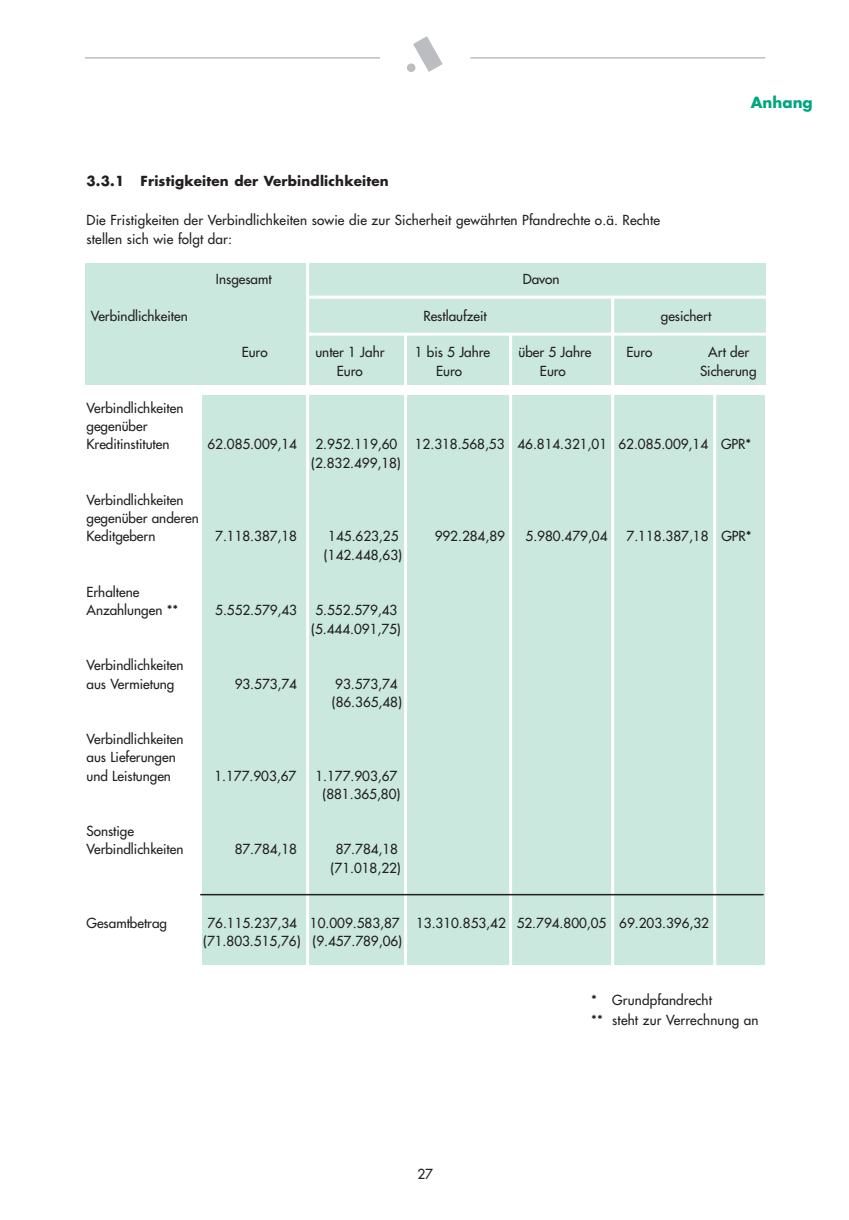
<style>
.page{position:relative;width:849px;height:1220px;background:#fff}
.page>*{position:absolute;margin:0;border:0;box-sizing:border-box;transform-origin:0 0}
.t1{font:700 15px "Futura";color:#00a77e}
.t2{font:13.5px/18.5px "Futura";color:#231f20}
.t3{font:700 13.5px "Futura";letter-spacing:.015em;color:#231f20}
</style>
<div class="page">
<svg style="left:413px;top:36px;width:30px;height:36px"></svg>
<div style="left:407px;top:63px;width:8px;height:9px;background:#bbbdc0;border-radius:50%"></div>
<hr style="left:85px;top:57px;width:295px;height:2px;background:#bbbdc0">
<hr style="left:470px;top:57px;width:295px;height:2px;background:#bbbdc0">
<div style="left:85px;top:264px;width:680px;height:121px;background:#cae8de"></div>
<div style="left:202px;top:395px;width:563px;height:569px;background:#cae8de"></div>
<hr style="left:306px;top:263px;width:3px;height:706px;background:#fff">
<hr style="left:404px;top:334px;width:3px;height:633px;background:#fff">
<hr style="left:509px;top:334px;width:3px;height:634px;background:#fff">
<hr style="left:611px;top:297px;width:3px;height:672px;background:#fff">
<hr style="left:713px;top:390px;width:3px;height:577px;background:#fff">
<hr style="left:308px;top:333px;width:476px;height:3px;background:#fff">
<hr style="left:307px;top:296px;width:483px;height:3px;background:#fff">
<hr style="left:200px;top:894px;width:564px;height:1px;background:#231f20">
<p class="t1" style="left:751px;top:95px;width:63px">Anhang</p>
<p class="t3" style="left:87px;top:175px;width:304px">3.3.1 Fristigkeiten der Verbindlichkeiten</p>
<p class="t2" style="left:87px;top:211px;width:575px;line-height:19.5px">Die Fristigkeiten der Verbindlichkeiten sowie die zur Sicherheit gewährten Pfandrechte o.ä. Rechte stellen sich wie folgt dar:</p>
<p class="t2" style="left:216px;top:270px;width:57px">Insgesamt</p>
<p class="t2" style="left:523px;top:270px;width:38px">Davon</p>
<p class="t2" style="left:91px;top:307px;width:98px">Verbindlichkeiten</p>
<p class="t2" style="left:423px;top:307px;width:65px">Restlaufzeit</p>
<p class="t2" style="left:661px;top:307px;width:52px">gesichert</p>
<p class="t2" style="left:242px;top:344px;width:27px">Euro</p>
<p class="t2" style="left:315px;top:344px;width:71px">unter 1 Jahr</p>
<p class="t2" style="left:415px;top:344px;width:77px">1 bis 5 Jahre</p>
<p class="t2" style="left:519px;top:344px;width:74px">über 5 Jahre</p>
<p class="t2" style="left:627px;top:344px;width:27px">Euro</p>
<p class="t2" style="left:708px;top:344px;width:42px">Art der</p>
<p class="t2" style="left:337px;top:362px;width:27px">Euro</p>
<p class="t2" style="left:436px;top:362px;width:27px">Euro</p>
<p class="t2" style="left:540px;top:362px;width:27px">Euro</p>
<p class="t2" style="left:700px;top:362px;width:58px">Sicherung</p>
<p class="t2" style="left:87px;top:399px;width:98px">Verbindlichkeiten gegenüber<br>Kreditinstituten</p>
<p class="t2" style="left:207px;top:436px;width:91px">62.085.009,14</p>
<p class="t2" style="left:315px;top:436px;width:83px">2.952.119,60</p>
<p class="t2" style="left:415px;top:436px;width:338px">12.318.568,53 46.814.321,01 62.085.009,14 GPR*</p>
<p class="t2" style="left:311px;top:454px;width:91px">(2.832.499,18)</p>
<p class="t2" style="left:87px;top:491px;width:114px">Verbindlichkeiten gegenüber anderen<br>Keditgebern</p>
<p class="t2" style="left:87px;top:583px;width:93px">Erhaltene<br>Anzahlungen **</p>
<p class="t2" style="left:87px;top:657px;width:98px">Verbindlichkeiten aus Vermietung</p>
<p class="t2" style="left:87px;top:730px;width:98px">Verbindlichkeiten aus Lieferungen und Leistungen</p>
<p class="t2" style="left:87px;top:822px;width:98px">Sonstige<br>Verbindlichkeiten</p>
<p class="t2" style="left:215px;top:528px;width:83px">7.118.387,18</p>
<p class="t2" style="left:328px;top:528px;width:72px">145.623,25</p>
<p class="t2" style="left:435px;top:528px;width:72px">992.284,89</p>
<p class="t2" style="left:526px;top:528px;width:83px">5.980.479,04</p>
<p class="t2" style="left:627px;top:528px;width:127px">7.118.387,18 GPR*</p>
<p class="t2" style="left:324px;top:546px;width:80px">(142.448,63)</p>
<p class="t2" style="left:215px;top:602px;width:83px">5.552.579,43</p>
<p class="t2" style="left:311px;top:602px;width:91px;text-align:center">5.552.579,43 (5.444.091,75)</p>
<p class="t2" style="left:235px;top:675px;width:64px">93.573,74</p>
<p class="t2" style="left:332px;top:675px;width:72px">93.573,74 (86.365,48)</p>
<p class="t2" style="left:214px;top:767px;width:83px">1.177.903,67</p>
<p class="t2" style="left:315px;top:767px;width:87px;text-align:center">1.177.903,67 (881.365,80)</p>
<p class="t2" style="left:235px;top:841px;width:64px">87.784,18</p>
<p class="t2" style="left:331px;top:841px;width:72px;text-align:center">87.784,18 (71.018,22)</p>
<p class="t2" style="left:87px;top:914px;width:82px">Gesamtbetrag</p>
<p class="t2" style="left:203px;top:914px;width:507px;text-indent:4px">76.115.237,34 10.009.583,87 13.310.853,42 52.794.800,05 69.203.396,32 (71.803.515,76) (9.457.789,06)</p>
<p class="t2" style="left:417px;top:1165px;width:17px">27</p>
<p class="t2" style="left:591px;top:991px;width:169px;line-height:19.5px">* Grundpfandrecht<br>** steht zur Verrechnung an</p>
</div>
